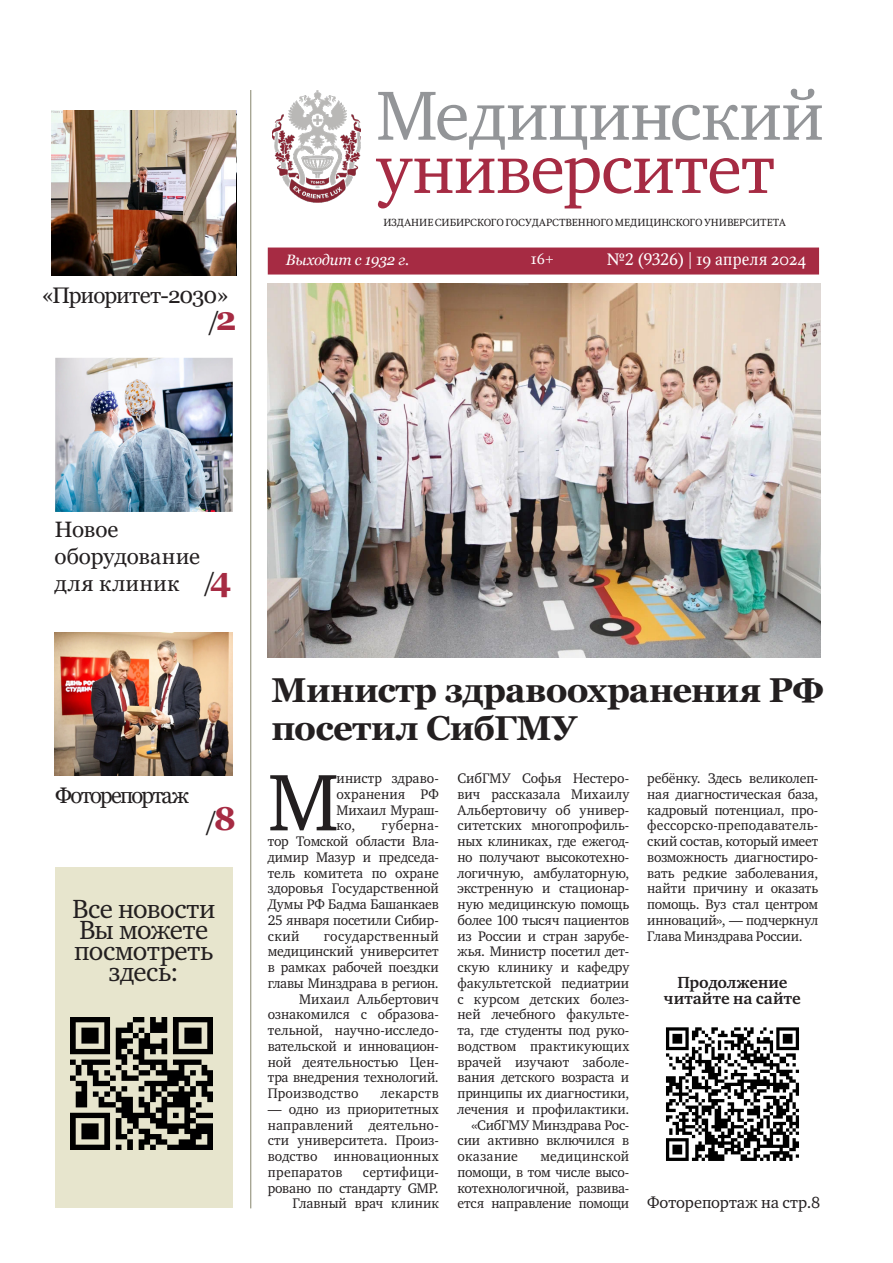
<style>
.page{position:relative;width:893px;height:1263px;background:#fff}
.page>*{position:absolute;margin:0;border:0;box-sizing:border-box;transform-origin:0 0}
.MU_Basic{font:82.2px "Charter C";color:#231f20}
.MU_Headline_22{font:700 34.5px/37.5px "Georgia";letter-spacing:-.02em;color:#231f20}
.MU_Basic-2{font:27px/21px "Charter C";letter-spacing:-.015em;color:#231f20;text-align:center}
.t1{font:25.5px "Georgia";color:#231f20}
.t2{font:22.5px "Georgia";letter-spacing:-.055em;color:#231f20}
.t3{font:22.35px/27px "Georgia";letter-spacing:.005em;color:#231f20}
.MU_Basic-3{font:700 16.5px/15.8px "Charter C";letter-spacing:.005em;color:#231f20;text-align:center}
.t4{font:16.5px "Octava";letter-spacing:.01em;color:#fff}
.MU_Basic-4{font:16.5px "Charter C";color:#231f20}
.t5{font:italic 15px "Georgia";letter-spacing:-.015em;color:#fff}
.t6{font:15px "Octava";color:#fff}
.MU_Basic-5{font:14.25px/15.8px "Charter C";letter-spacing:-.005em;color:#231f20;text-align:justify}
.MU_Basic-6{font:14.25px "Charter C";letter-spacing:.03em;color:#231f20}
.MU_Basic-7{font:14.25px "Charter C";letter-spacing:.02em;color:#231f20}
.MU_Basic-8{font:14.25px "Charter C";letter-spacing:.015em;color:#231f20}
.t7{font:10.2px "Octava";letter-spacing:-.01em;color:#231f20}
.s1{font-weight:700;font-size:33px;color:#a62b43}
.s2{font-size:25.5px}
</style>
<div class="page">
<svg style="left:376px;top:158px;width:398px;height:50px"></svg>
<svg style="left:378px;top:89px;width:444px;height:61px"></svg>
<div style="left:268px;top:248px;width:551px;height:27px;background:#a62b43"></div>
<hr style="left:250px;top:90px;width:1px;height:1118px;background:#86846c">
<img style="left:272px;top:91px;width:88px;height:112px">
<div style="left:55px;top:867px;width:178px;height:341px;background:#e7e5cd"></div>
<img style="left:71px;top:1017px;width:142px;height:133px">
<img style="left:54px;top:633px;width:178px;height:143px">
<img style="left:268px;top:284px;width:552px;height:373px">
<img style="left:666px;top:1027px;width:133px;height:134px">
<img style="left:55px;top:358px;width:178px;height:154px">
<img style="left:51px;top:110px;width:184px;height:166px">
<p class="t2" style="left:41px;top:282px;width:189px">«Приоритет-2030»</p>
<p class="t1" style="left:208px;top:306px;width:30px">/<span class="s1">2</span></p>
<p class="t7" style="left:383px;top:216px;width:404px">ИЗДАНИЕ СИБИРСКОГО ГОСУДАРСТВЕННОГО МЕДИЦИНСКОГО УНИВЕРСИТЕТА</p>
<p class="t5" style="left:286px;top:250px;width:125px">Выходит с 1932 г.</p>
<p class="t6" style="left:531px;top:250px;width:25px">16+</p>
<p class="t4" style="left:607px;top:249px;width:201px">№2 (9326) | 19 апреля 2024</p>
<p class="t3" style="left:55px;top:517px;width:147px">Новое оборудование</p>
<p class="t3" style="left:55px;top:571px;width:179px">для клиник <span class="s2">/</span><span class="s1">4</span></p>
<p class="t2" style="left:55px;top:782px;width:136px">Фоторепортаж</p>
<p class="t1" style="left:205px;top:806px;width:33px">/<span class="s1">8</span></p>
<p class="MU_Basic-2" style="left:73px;top:898px;width:144px">Все новости<br>Вы можете посмотреть здесь:</p>
<p class="MU_Headline_22" style="left:272px;top:672px;width:554px">Министр здравоохранения РФ посетил СибГМУ</p>
<p class="MU_Basic" style="left:268px;top:757px;width:73px">М</p>
<p class="MU_Basic-5" style="left:337px;top:770px;width:104px">инистр здраво&shy;охранения РФ Михаил Мураш&shy;ко,</p>
<p class="MU_Basic-5" style="left:458px;top:770px;width:173px">СибГМУ Софья Нестеро-</p>
<p class="MU_Basic-5" style="left:458px;top:786px;width:173px">вич рассказала Михаилу</p>
<p class="MU_Basic-5" style="left:458px;top:802px;width:173px">Альбертовичу об универ-</p>
<p class="MU_Basic-5" style="left:458px;top:818px;width:173px">ситетских многопрофиль-</p>
<p class="MU_Basic-5" style="left:458px;top:833px;width:173px">ных клиниках, где ежегод-</p>
<p class="MU_Basic-5" style="left:458px;top:849px;width:173px">но получают высокотехно-</p>
<p class="MU_Basic-5" style="left:458px;top:865px;width:173px">логичную, амбулаторную,</p>
<p class="MU_Basic-5" style="left:458px;top:881px;width:173px">экстренную и стационар-</p>
<p class="MU_Basic-5" style="left:458px;top:896px;width:173px">ную медицинскую помощь</p>
<p class="MU_Basic-5" style="left:458px;top:912px;width:173px">более 100 тысяч пациентов</p>
<p class="MU_Basic-5" style="left:458px;top:928px;width:173px">из России и стран зарубе-</p>
<p class="MU_Basic-5" style="left:458px;top:944px;width:173px">жья. Министр посетил дет-</p>
<p class="MU_Basic-5" style="left:458px;top:959px;width:173px">скую клинику и кафедру</p>
<p class="MU_Basic-5" style="left:458px;top:975px;width:173px">факультетской педиатрии</p>
<p class="MU_Basic-5" style="left:458px;top:991px;width:173px">с курсом детских болез-</p>
<p class="MU_Basic-5" style="left:458px;top:1007px;width:173px">ней лечебного факульте-</p>
<p class="MU_Basic-5" style="left:458px;top:1022px;width:173px">та, где студенты под руко-</p>
<p class="MU_Basic-8" style="left:458px;top:1038px;width:173px">водством практикующих</p>
<p class="MU_Basic-5" style="left:458px;top:1054px;width:173px">врачей изучают заболе-</p>
<p class="MU_Basic-5" style="left:458px;top:1070px;width:173px">вания детского возраста и</p>
<p class="MU_Basic-5" style="left:458px;top:1085px;width:173px">принципы их диагностики,</p>
<p class="MU_Basic-5" style="left:458px;top:1101px;width:173px">лечения и профилактики.</p>
<p class="MU_Basic-5" style="left:471px;top:1117px;width:159px">«СибГМУ Минздрава Рос-</p>
<p class="MU_Basic-5" style="left:458px;top:1133px;width:173px">сии активно включился в</p>
<p class="MU_Basic-6" style="left:458px;top:1148px;width:62px">оказание</p>
<p class="MU_Basic-5" style="left:647px;top:770px;width:173px">ребёнку. Здесь великолеп&shy;ная диагностическая база, кадровый потенциал, про&shy;фессорско-преподаватель&shy;ский состав, который имеет возможность диагностиро&shy;вать редкие заболевания, найти причину и оказать помощь. Вуз стал центром инноваций», — подчеркнул Глава Минздрава России.</p>
<p class="MU_Basic-3" style="left:664px;top:975px;width:139px">Продолжение читайте на сайте</p>
<p class="MU_Basic-5" style="left:268px;top:818px;width:173px;text-indent:114px">губерна&shy;тор Томской области Вла&shy;димир Мазур и председа&shy;тель комитета по охране здоровья Государственной Думы РФ Бадма Башанкаев 25 января посетили Сибир&shy;ский</p>
<p class="MU_Basic-6" style="left:324px;top:928px;width:117px">государственный</p>
<p class="MU_Basic-5" style="left:268px;top:944px;width:173px">медицинский университет</p>
<p class="MU_Basic-5" style="left:268px;top:959px;width:173px">в рамках рабочей поездки</p>
<p class="MU_Basic-5" style="left:268px;top:975px;width:172px">главы Минздрава в регион.</p>
<p class="MU_Basic-5" style="left:299px;top:991px;width:141px">Михаил Альбертович</p>
<p class="MU_Basic-5" style="left:268px;top:1007px;width:173px">ознакомился с образова-</p>
<p class="MU_Basic-5" style="left:268px;top:1022px;width:173px">тельной, научно-исследо-</p>
<p class="MU_Basic-5" style="left:268px;top:1038px;width:173px">вательской и инновацион-</p>
<p class="MU_Basic-5" style="left:268px;top:1054px;width:173px">ной деятельностью Цен-</p>
<p class="MU_Basic-5" style="left:268px;top:1070px;width:173px">тра внедрения технологий.</p>
<p class="MU_Basic-7" style="left:268px;top:1085px;width:92px">Производство</p>
<p class="MU_Basic-7" style="left:381px;top:1085px;width:59px">лекарств</p>
<p class="MU_Basic-5" style="left:268px;top:1101px;width:173px">— одно из приоритетных направлений деятельно&shy;сти университета. Произ&shy;водство инновационных препаратов</p>
<p class="MU_Basic-5" style="left:458px;top:1148px;width:173px;text-indent:83px">медицинской помощи, в том числе высо&shy;котехнологичной, развива&shy;ется направление помощи</p>
<p class="MU_Basic-5" style="left:268px;top:1164px;width:173px;text-align:right">сертифици-<br>ровано по стандарту GMP.<br>Главный врач клиник</p>
<p class="MU_Basic-4" style="left:647px;top:1194px;width:175px">Фоторепортаж на стр.8</p>
</div>
